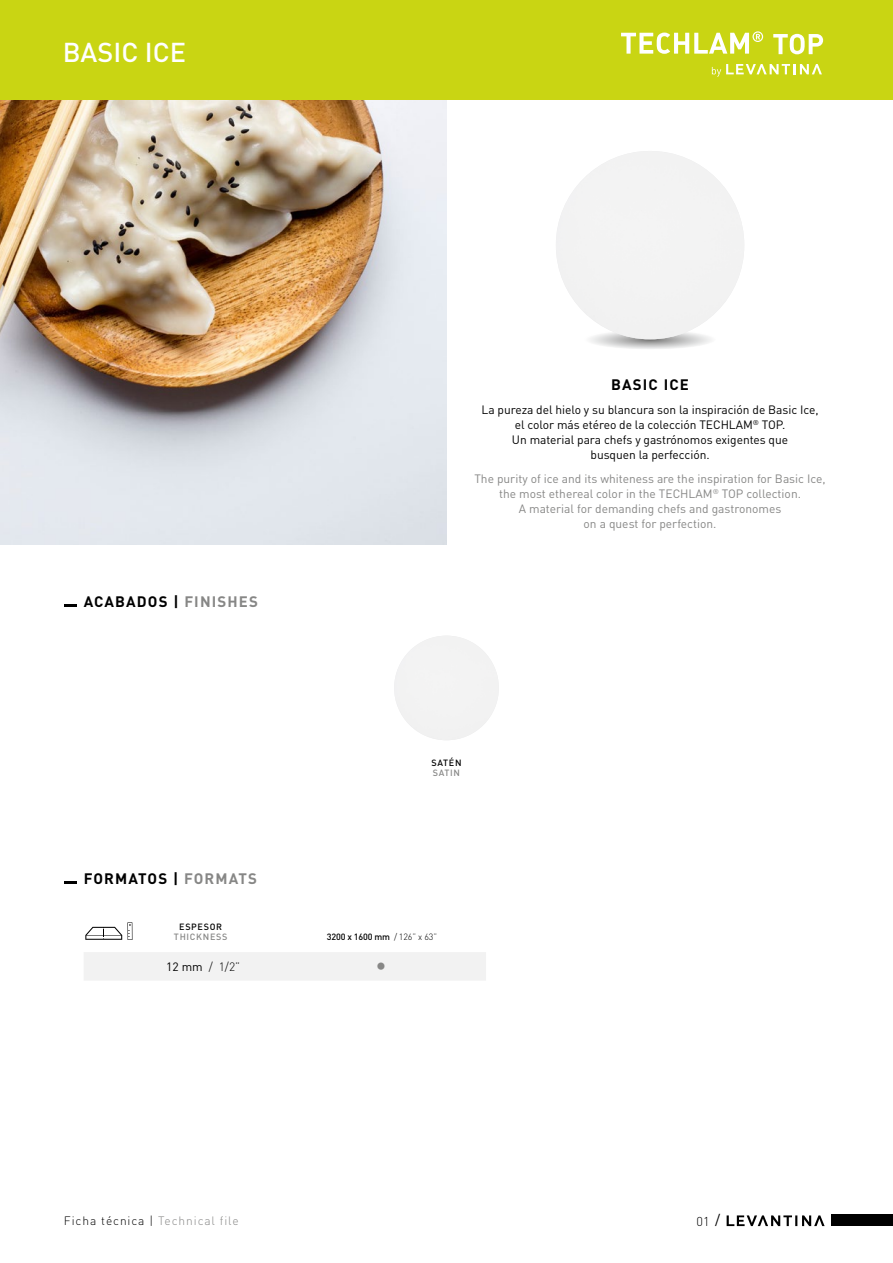
<style>
.page{position:relative;width:893px;height:1263px;background:#fff}
.page>*{position:absolute;margin:0;border:0;box-sizing:border-box;transform-origin:0 0}
.t1{font:500 27px "DIN";color:#fff}
.t2{font:27px "Minion Pro";color:#878786}
.t3{font:700 15px "DIN";letter-spacing:.075em;color:#000}
.t4{font:300 12.75px "DIN";color:#000}
.t5{font:12px/15.1px "DIN";color:#878786;text-align:center}
.t6{font:12px/15.1px "DIN";letter-spacing:-.005em;color:#000;text-align:center}
.t7{font:300 12px "DIN";letter-spacing:.075em;color:#000}
.t8{font:500 9px "DIN";letter-spacing:-.015em;color:#000}
.t9{font:500 9px "DIN";letter-spacing:.075em;color:#878786}
.t10{font:500 9px "DIN";letter-spacing:.075em;color:#000}
.s1{color:#878786}
.s2{font-weight:400}
.s3{font-weight:300}
.s4{font-weight:400;font-size:14.25px}
</style>
<div class="page">
<img style="left:0;top:100px;width:446px;height:444px">
<div style="left:0;top:0;width:893px;height:100px;background:#c9d513"></div>
<svg style="left:590px;top:329px;width:121px;height:20px"></svg>
<svg style="left:64px;top:604px;width:13px;height:2px"></svg>
<svg style="left:64px;top:881px;width:13px;height:2px"></svg>
<div style="left:831px;top:1215px;width:62px;height:11px;background:#000"></div>
<svg style="left:727px;top:1215px;width:98px;height:11px"></svg>
<svg style="left:85px;top:922px;width:47px;height:18px"></svg>
<div style="left:84px;top:952px;width:402px;height:28px;background:#f2f2f2"></div>
<svg style="left:712px;top:64px;width:110px;height:13px"></svg>
<svg style="left:621px;top:31px;width:142px;height:23px"></svg>
<svg style="left:773px;top:34px;width:50px;height:20px"></svg>
<h1 class="t1" style="left:63px;top:34px;width:125px">BASIC ICE</h1>
<p class="t3" style="left:84px;top:591px;width:176px">ACABADOS | <span class="s1">FINISHES</span></p>
<p class="t3" style="left:611px;top:375px;width:79px">BASIC ICE</p>
<p class="t6" style="left:482px;top:402px;width:338px">La pureza del hielo y su blancura son la inspiración de Basic Ice, el color más etéreo de la colección TECHLAM<sup>®</sup> TOP.<br>Un material para chefs y gastrónomos exigentes que<br>busquen la perfección.</p>
<p class="t5" style="left:474px;top:471px;width:353px">The purity of ice and its whiteness are the inspiration for Basic Ice, the most ethereal color in the TECHLAM<sup>®</sup> TOP collection.<br>A material for demanding chefs and gastronomes<br>on a quest for perfection.</p>
<p class="t3" style="left:84px;top:868px;width:175px">FORMATOS | <span class="s1">FORMATS</span></p>
<p class="t10" style="left:431px;top:756px;width:32px">SATÉN</p>
<p class="t9" style="left:433px;top:767px;width:29px">SATIN</p>
<p class="t10" style="left:179px;top:920px;width:44px">ESPESOR</p>
<p class="t9" style="left:174px;top:931px;width:55px">THICKNESS</p>
<p class="t7" style="left:166px;top:959px;width:76px"><span class="s2">12 mm</span> / 1/2”</p>
<h1 class="t2" style="left:376px;top:945px;width:12px">•</h1>
<p class="t8" style="left:327px;top:931px;width:112px">3200 x 1600 mm <span class="s3">/ 126” x 63”</span></p>
<p class="t7" style="left:64px;top:1213px;width:176px">Ficha técnica | <span class="s1">Technical file</span></p>
<p class="t4" style="left:696px;top:1213px;width:25px">01 <span class="s4">/</span></p>
</div>
